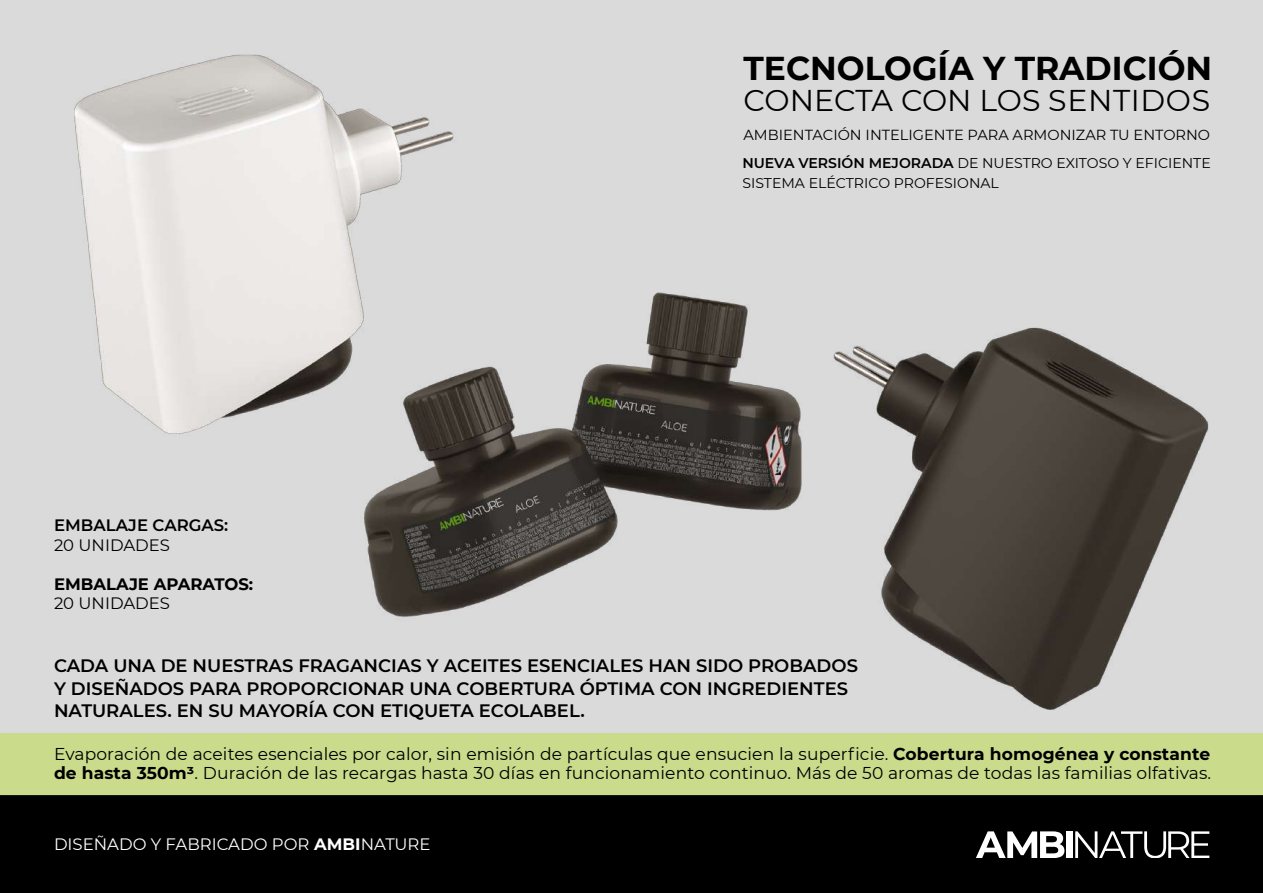
<style>
.page{position:relative;width:1263px;height:893px;background:#fff}
.page>*{position:absolute;margin:0;border:0;box-sizing:border-box;transform-origin:0 0}
.t1{font:700 33px "Montserrat";color:#000}
.t2{font:30px "Montserrat";color:#000}
.t3{font:600 18px/22.5px "Montserrat";color:#000}
.t4{font:17.1px/19.5px "Montserrat";letter-spacing:.005em;color:#000}
.t5{font:16.5px "Montserrat";color:#fff}
.t6{font:16.5px "Montserrat";color:#000}
.t7{font:700 16.5px "Montserrat";color:#000}
.t8{font:600 16.5px "Montserrat";color:#000}
.t9{font:14.55px "Montserrat";color:#000}
.t10{font:14.1px/19.5px "Montserrat";color:#000}
.s1{font-weight:600}
.s2{font-weight:700}
</style>
<div class="page">
<div style="left:0;top:732px;width:1263px;height:160px;background:#cadb8b"></div>
<div style="left:0;top:0;width:1262px;height:732px;background:#dadada"></div>
<img style="left:74px;top:12px;width:1189px;height:703px">
<div style="left:0;top:796px;width:1262px;height:97px;background:#000"></div>
<div style="left:0;top:795px;width:1263px;height:98px;border:2px solid #000"></div>
<div style="left:1066px;top:831px;width:6px;height:27px;background:#fff"></div>
<svg style="left:1075px;top:831px;width:134px;height:27px"></svg>
<svg style="left:976px;top:831px;width:88px;height:27px"></svg>
<h1 class="t1" style="left:743px;top:44px;width:470px">TECNOLOGÍA Y TRADICIÓN</h1>
<h2 class="t2" style="left:743px;top:80px;width:468px">CONECTA CON LOS SENTIDOS</h2>
<p class="t9" style="left:743px;top:125px;width:468px">AMBIENTACIÓN INTELIGENTE PARA ARMONIZAR TU ENTORNO</p>
<p class="t8" style="left:54px;top:513px;width:176px">EMBALAJE CARGAS:</p>
<p class="t6" style="left:54px;top:533px;width:118px">20 UNIDADES</p>
<p class="t7" style="left:54px;top:572px;width:201px">EMBALAJE APARATOS:</p>
<p class="t6" style="left:54px;top:592px;width:118px">20 UNIDADES</p>
<p class="t10" style="left:742px;top:153px;width:470px"><span class="s1">NUEVA VERSIÓN MEJORADA</span> DE NUESTRO EXITOSO Y EFICIENTE<br>SISTEMA ELÉCTRICO PROFESIONAL</p>
<p class="t3" style="left:54px;top:654px;width:805px">CADA UNA DE NUESTRAS FRAGANCIAS Y ACEITES ESENCIALES HAN SIDO PROBADOS<br>Y DISEÑADOS PARA PROPORCIONAR UNA COBERTURA ÓPTIMA CON INGREDIENTES<br>NATURALES. EN SU MAYORÍA CON ETIQUETA ECOLABEL.</p>
<p class="t4" style="left:54px;top:743px;width:1159px">Evaporación de aceites esenciales por calor, sin emisión de partículas que ensucien la superficie. <span class="s2">Cobertura homogénea y constante de hasta 350m3</span>. Duración de las recargas hasta 30 días en funcionamiento continuo. Más de 50 aromas de todas las familias olfativas.</p>
<p class="t5" style="left:54px;top:832px;width:378px">DISEÑADO Y FABRICADO POR <span class="s2">AMBI</span>NATURE</p>
</div>
